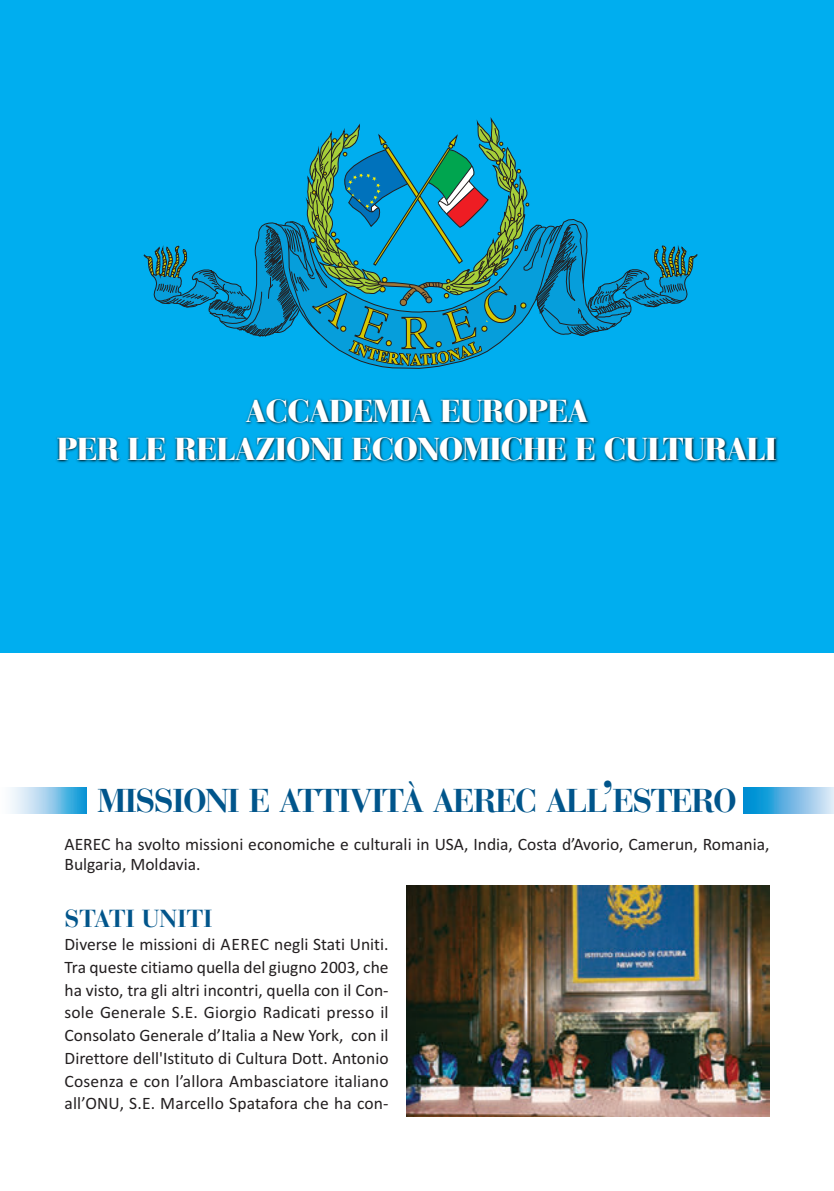
<style>
.page{position:relative;width:834px;height:1191px;background:#fff}
.page>*{position:absolute;margin:0;border:0;box-sizing:border-box;transform-origin:0 0}
.t1{font:700 32.9px "Bauer Bodoni";letter-spacing:-.055em;color:#01558b}
.t2{font:900 31.5px/37.8px "Bauer Bodoni LT";letter-spacing:-.03em;color:#fff;text-align:center}
.t3{font:700 24.5px "Bauer Bodoni";color:#01558b}
.t4{font:17.5px/22.8px "Calibri";color:#231f20}
.s1{font-size:43.75px}
</style>
<div class="page">
<div style="left:0;top:0;width:833px;height:653px;background:#00aeef"></div>
<svg style="left:10px;top:787px;width:76px;height:27px;background:#90cceb"></svg>
<svg style="left:743px;top:787px;width:90px;height:27px;background:#63b5e3"></svg>
<img style="left:406px;top:885px;width:363px;height:231px">
<svg style="left:144px;top:117px;width:553px;height:249px"></svg>
<img style="left:56px;top:398px;width:722px;height:66px">
<h2 class="t2" style="left:57px;top:392px;width:721px">ACCADEMIA EUROPEA<br>PER LE RELAZIONI ECONOMICHE E CULTURALI</h2>
<h1 class="t1" style="left:97px;top:788px;width:641px">MISSIONI E ATTIVITÀ AEREC ALL<span class="s1">’</span>ESTERO</h1>
<p class="t4" style="left:64px;top:834px;width:706px;line-height:19.2px">AEREC ha svolto missioni economiche e culturali in USA, India, Costa d’Avorio, Camerun, Romania,<br>Bulgaria, Moldavia.</p>
<h3 class="t3" style="left:64px;top:910px;width:150px">STATI UNITI</h3>
<p class="t4" style="left:64px;top:932px;width:325px;text-align:justify">Diverse le missioni di AEREC negli Stati Uniti.<br>Tra queste citiamo quella del giugno 2003, che ha visto, tra gli altri incontri, quella con il Con&shy;sole Generale S.E. Giorgio Radicati presso il Consolato Generale d’Italia a New York, con il Direttore dell'Istituto di Cultura Dott. Antonio Cosenza e con l’allora Ambasciatore italiano all’ONU, S.E. Marcello Spatafora che ha con-</p>
</div>
